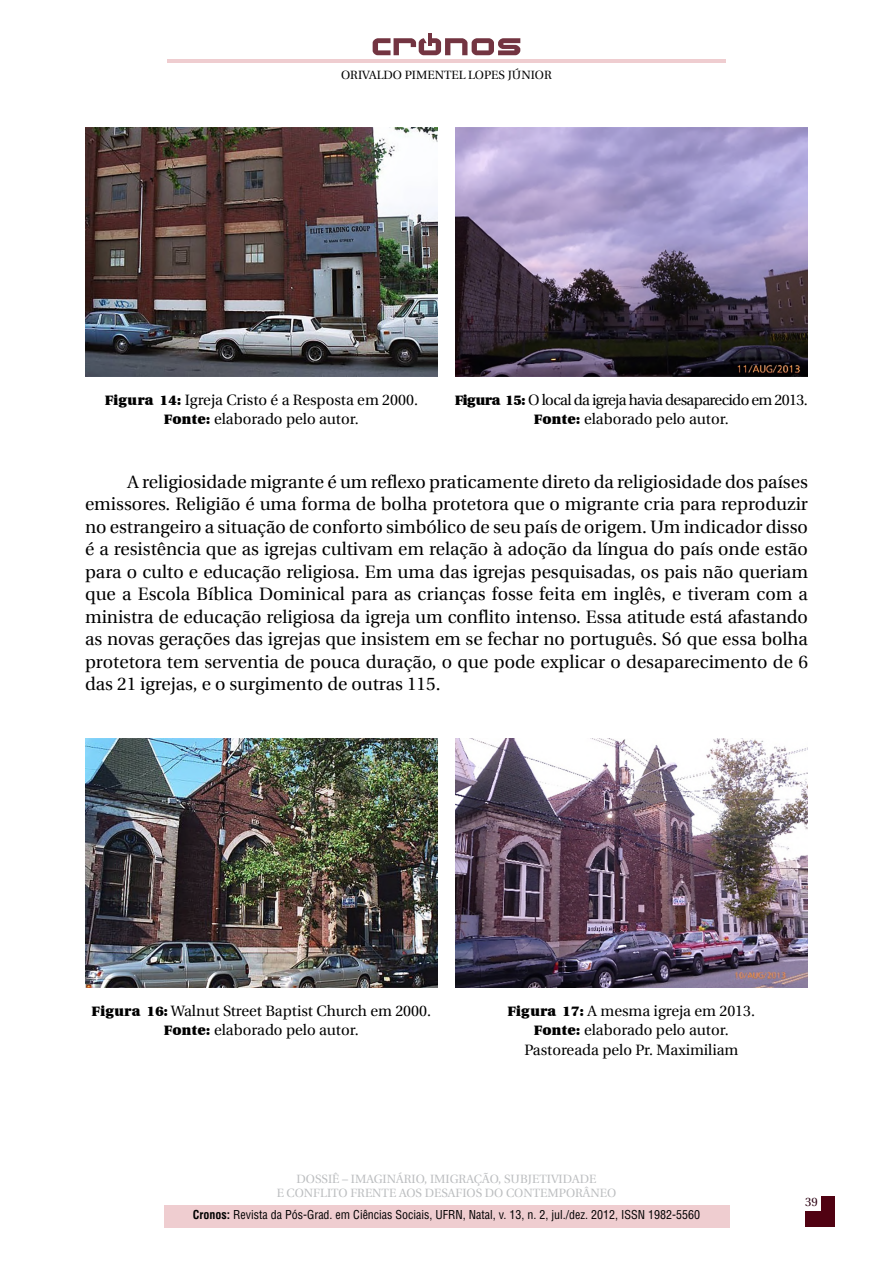
<style>
.page{position:relative;width:893px;height:1263px;background:#fff}
.page>*{position:absolute;margin:0;border:0;box-sizing:border-box;transform-origin:0 0}
.t1{font:18px/22.5px "Utopia";color:#000;text-align:justify}
.t2{font:15px/19.5px "Utopia";color:#000;text-align:center}
.t3{font:15px/19.5px "Utopia";letter-spacing:-.04em;color:#000;text-align:center}
.t4{font:condensed 12px "Helvetica LT Std";color:#000}
.t5{font:12px/14.4px "Utopia";color:#bcbec0;text-align:center}
.t6{font:12px "Utopia";color:#000}
.t7{font:12px "Utopia";color:#2c0212}
.s1{font-weight:700}
</style>
<div class="page">
<hr style="left:428px;top:33px;width:4px;height:13px;background:#733441">
<svg style="left:373px;top:38px;width:147px;height:17px"></svg>
<hr style="left:167px;top:59px;width:559px;height:4px;background:#efcdd0">
<div style="left:164px;top:1205px;width:565px;height:22px;background:#efcdd0"></div>
<div style="left:805px;top:1196px;width:30px;height:31px;background:#500212"></div>
<div style="left:796px;top:1189px;width:24px;height:22px;background:#fff"></div>
<img style="left:85px;top:128px;width:353px;height:249px">
<img style="left:455px;top:128px;width:353px;height:249px">
<img style="left:85px;top:739px;width:353px;height:249px">
<img style="left:455px;top:739px;width:353px;height:249px">
<p class="t6" style="left:341px;top:69px;width:212px">ORIVALDO PIMENTEL LOPES JÚNIOR</p>
<p class="t2" style="left:105px;top:390px;width:314px"><span class="s1">Figura 14:</span> Igreja Cristo é a Resposta em 2000.<br><span class="s1">Fonte:</span> elaborado pelo autor.</p>
<p class="t3" style="left:455px;top:390px;width:354px"><span class="s1">Figura 15:</span> O local da igreja havia desaparecido em 2013.<br><span class="s1">Fonte:</span> elaborado pelo autor.</p>
<p class="t1" style="left:85px;top:470px;width:724px;text-indent:43px">A religiosidade migrante é um reflexo praticamente direto da religiosidade dos países emissores. Religião é uma forma de bolha protetora que o migrante cria para reproduzir no estrangeiro a situação de conforto simbólico de seu país de origem. Um indicador disso é a resistência que as igrejas cultivam em relação à adoção da língua do país onde estão para o culto e educação religiosa. Em uma das igrejas pesquisadas, os pais não queriam que a Escola Bíblica Dominical para as crianças fosse feita em inglês, e tiveram com a ministra de educação religiosa da igreja um conflito intenso. Essa atitude está afastando as novas gerações das igrejas que insistem em se fechar no português. Só que essa bolha protetora tem serventia de pouca duração, o que pode explicar o desaparecimento de 6 das 21 igrejas, e o surgimento de outras 115.</p>
<p class="t2" style="left:92px;top:1001px;width:341px"><span class="s1">Figura 16:</span> Walnut Street Baptist Church em 2000.<br><span class="s1">Fonte:</span> elaborado pelo autor.</p>
<p class="t2" style="left:508px;top:1001px;width:249px"><span class="s1">Figura 17:</span> A mesma igreja em 2013.<br><span class="s1">Fonte:</span> elaborado pelo autor.<br>Pastoreada pelo Pr. Maximiliam</p>
<p class="t5" style="left:277px;top:1172px;width:341px">DOSSIÊ – IMAGINÁRIO, IMIGRAÇÃO, SUBJETIVIDADE<br>E CONFLITO FRENTE AOS DESAFIOS DO CONTEMPORÂNEO</p>
<p class="t4" style="left:193px;top:1207px;width:509px"><span class="s1">Cronos:</span> Revista da Pós-Grad. em Ciências Sociais, UFRN, Natal, v. 13, n. 2, jul./dez. 2012, ISSN 1982-5560</p>
<p class="t7" style="left:805px;top:1195px;width:14px">39</p>
</div>
